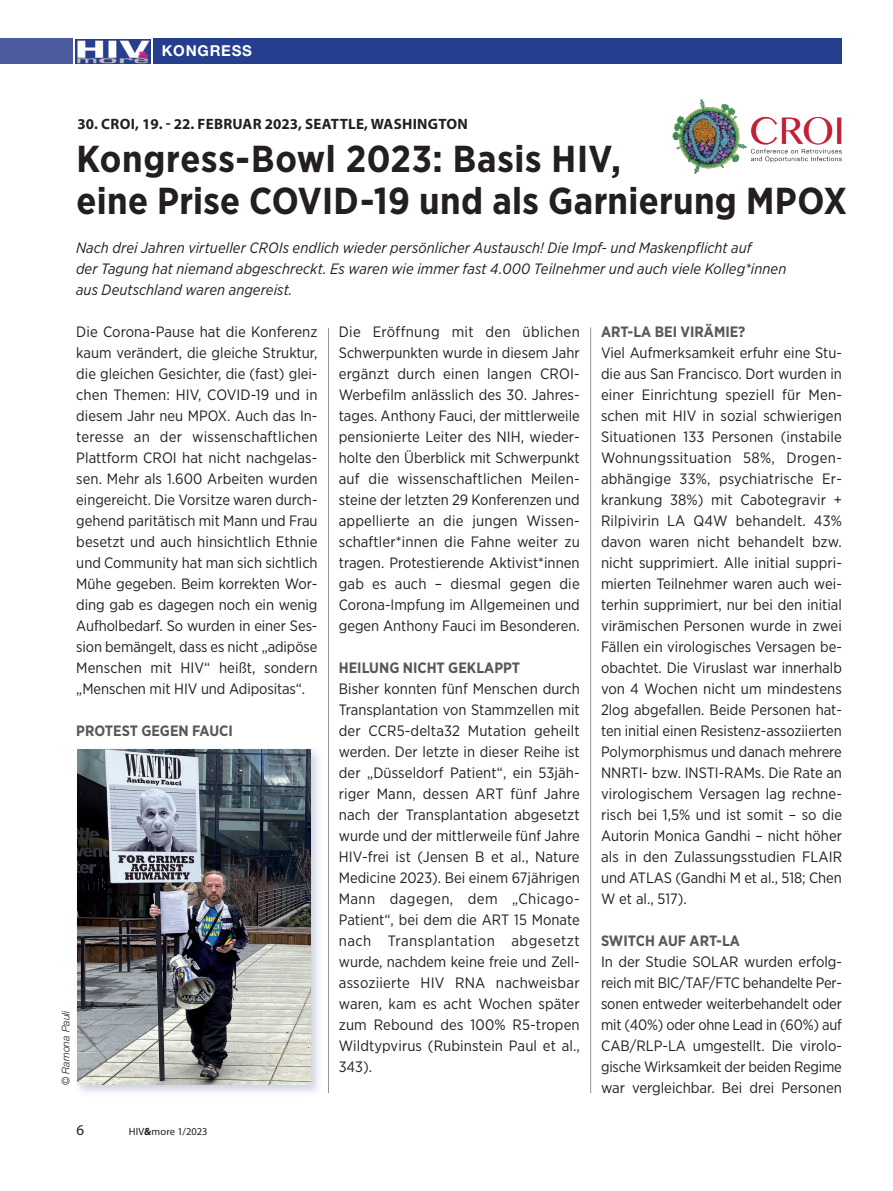
<style>
.page{position:relative;width:893px;height:1191px;background:#fff}
.page>*{position:absolute;margin:0;border:0;box-sizing:border-box;transform-origin:0 0}
.Überschrift_1{font:700 37.5px/42px "Gotham Narrow";letter-spacing:.01em;color:#231f20}
.Fliesstext{font:15px/21px "Gotham Narrow";color:#231f20;text-align:justify}
.Vorspann_Artikel{font:italic 15px/21px "Gotham Narrow";letter-spacing:.005em;color:#231f20}
.Fliesstext-2{font:700 15px "Gotham Narrow";color:#57585a}
.Überschrift_2{font:700 15px "Myriad Pro";letter-spacing:.02em;color:#231f20}
.t1{font:700 15px "Helvetica Neue";letter-spacing:.05em;color:#fff}
.t2{font:15px "Myriad Pro";color:#231f20}
.t3{font:10.5px "Myriad Pro";letter-spacing:.01em;color:#231f20}
.BU_Text{font:italic 300 10.5px "Helvetica Neue";color:#231f20}
.s1{font-weight:700}
</style>
<div class="page">
<div style="left:153px;top:39px;width:689px;height:25px;background:#253f8e"></div>
<div style="left:0;top:39px;width:72px;height:25px;background:#4d5a9e"></div>
<img style="left:76px;top:39px;width:74px;height:25px">
<hr style="left:590px;top:327px;width:1px;height:766px;background:#939598">
<hr style="left:328px;top:328px;width:1px;height:765px;background:#939598">
<div style="left:74px;top:746px;width:249px;height:351px;background:#253f8e;opacity:.25"></div>
<img style="left:77px;top:749px;width:234px;height:335px">
<img style="left:672px;top:100px;width:170px;height:73px">
<p class="t1" style="left:162px;top:42px;width:92px">KONGRESS</p>
<p class="Überschrift_2" style="left:78px;top:114px;width:392px">30. CROI, 19. - 22. FEBRUAR 2023, SEATTLE, WASHINGTON</p>
<p class="Überschrift_1" style="left:77px;top:138px;width:772px">Kongress-Bowl 2023: Basis HIV,<br>eine Prise COVID-19 und als Garnierung MPOX</p>
<p class="Vorspann_Artikel" style="left:76px;top:237px;width:712px">Nach drei Jahren virtueller CROIs endlich wieder persönlicher Austausch! Die Impf- und Maskenpflicht auf<br>der Tagung hat niemand abgeschreckt. Es waren wie immer fast 4.000 Teilnehmer und auch viele Kolleg*innen aus Deutschland waren angereist.</p>
<p class="Fliesstext" style="left:76px;top:321px;width:243px">Die Corona-Pause hat die Konferenz kaum verändert, die gleiche Struktur, die gleichen Gesichter, die (fast) glei&shy;chen Themen: HIV, COVID-19 und in diesem Jahr neu MPOX. Auch das In&shy;teresse an der wissenschaftlichen Plattform CROI hat nicht nachgelas&shy;sen. Mehr als 1.600 Arbeiten wurden eingereicht. Die Vorsitze waren durch&shy;gehend paritätisch mit Mann und Frau besetzt und auch hinsichtlich Ethnie und Community hat man sich sichtlich Mühe gegeben. Beim korrekten Wor&shy;ding gab es dagegen noch ein wenig Aufholbedarf. So wurden in einer Ses&shy;sion bemängelt, dass es nicht „adipöse Menschen mit HIV“ heißt, sondern „Menschen mit HIV und Adipositas“.</p>
<p class="Fliesstext-2" style="left:76px;top:721px;width:158px">PROTEST GEGEN FAUCI</p>
<p class="BU_Text" style="left:60px;top:1085px;width:76px;rotate:-90deg">© Ramona Pauli</p>
<p class="t2" style="left:77px;top:1120px;width:9px">6</p>
<p class="t3" style="left:129px;top:1125px;width:80px">HIV<span class="s1">&amp;</span>more 1/2023</p>
<p class="Fliesstext" style="left:339px;top:321px;width:243px">Die Eröffnung mit den üblichen Schwerpunkten wurde in diesem Jahr ergänzt durch einen langen CROI-Werbefilm anlässlich des 30. Jahres&shy;tages. Anthony Fauci, der mittlerweile pensionierte Leiter des NIH, wieder&shy;holte den Überblick mit Schwerpunkt auf die wissenschaftlichen Meilen&shy;steine der letzten 29 Konferenzen und appellierte an die jungen Wissen&shy;schaftler*innen die Fahne weiter zu tragen. Protestierende Aktivist*innen gab es auch – diesmal gegen die Corona-Impfung im Allgemeinen und gegen Anthony Fauci im Besonderen.</p>
<p class="Fliesstext-2" style="left:339px;top:658px;width:183px">HEILUNG NICHT GEKLAPPT</p>
<p class="Fliesstext" style="left:339px;top:678px;width:243px">Bisher konnten fünf Menschen durch Transplantation von Stammzellen mit der CCR5-delta32 Mutation geheilt werden. Der letzte in dieser Reihe ist der „Düsseldorf Patient“, ein 53jäh&shy;riger Mann, dessen ART fünf Jahre nach der Transplantation abgesetzt wurde und der mittlerweile fünf Jahre HIV-frei ist (Jensen B et al., Nature Medicine 2023). Bei einem 67jährigen Mann dagegen, dem „Chicago-Patient“, bei dem die ART 15 Monate nach Transplantation abgesetzt wurde, nachdem keine freie und Zell&shy;assoziierte HIV RNA nachweisbar waren, kam es acht Wochen später zum Rebound des 100% R5-tropen Wildtypvirus (Rubinstein Paul et al., 343).</p>
<p class="Fliesstext-2" style="left:601px;top:322px;width:146px">ART-LA BEI VIRÄMIE?</p>
<p class="Fliesstext" style="left:601px;top:342px;width:243px">Viel Aufmerksamkeit erfuhr eine Stu&shy;die aus San Francisco. Dort wurden in einer Einrichtung speziell für Men&shy;schen mit HIV in sozial schwierigen Situationen 133 Personen (instabile Wohnungssituation 58%, Drogen&shy;abhängige 33%, psychiatrische Er&shy;krankung 38%) mit Cabotegravir + Rilpivirin LA Q4W behandelt. 43% davon waren nicht behandelt bzw. nicht supprimiert. Alle initial suppri&shy;mierten Teilnehmer waren auch wei&shy;terhin supprimiert, nur bei den initial virämischen Personen wurde in zwei Fällen ein virologisches Versagen be&shy;obachtet. Die Viruslast war innerhalb von 4 Wochen nicht um mindestens 2log abgefallen. Beide Personen hat&shy;ten initial einen Resistenz-assoziierten Polymorphismus und danach mehrere NNRTI- bzw. INSTI-RAMs. Die Rate an virologischem Versagen lag rechne&shy;risch bei 1,5% und ist somit – so die Autorin Monica Gandhi – nicht höher als in den Zulassungsstudien FLAIR und ATLAS (Gandhi M et al., 518; Chen W et al., 517).</p>
<p class="Fliesstext-2" style="left:601px;top:931px;width:140px">SWITCH AUF ART-LA</p>
<p class="Fliesstext" style="left:601px;top:951px;width:242px">In der Studie SOLAR wurden erfolg&shy;reich mit BIC/TAF/FTC behandelte Per&shy;sonen entweder weiterbehandelt oder mit (40%) oder ohne Lead in (60%) auf CAB/RLP-LA umgestellt. Die virolo&shy;gische Wirksamkeit der beiden Regime war vergleichbar. Bei drei Personen</p>
</div>
